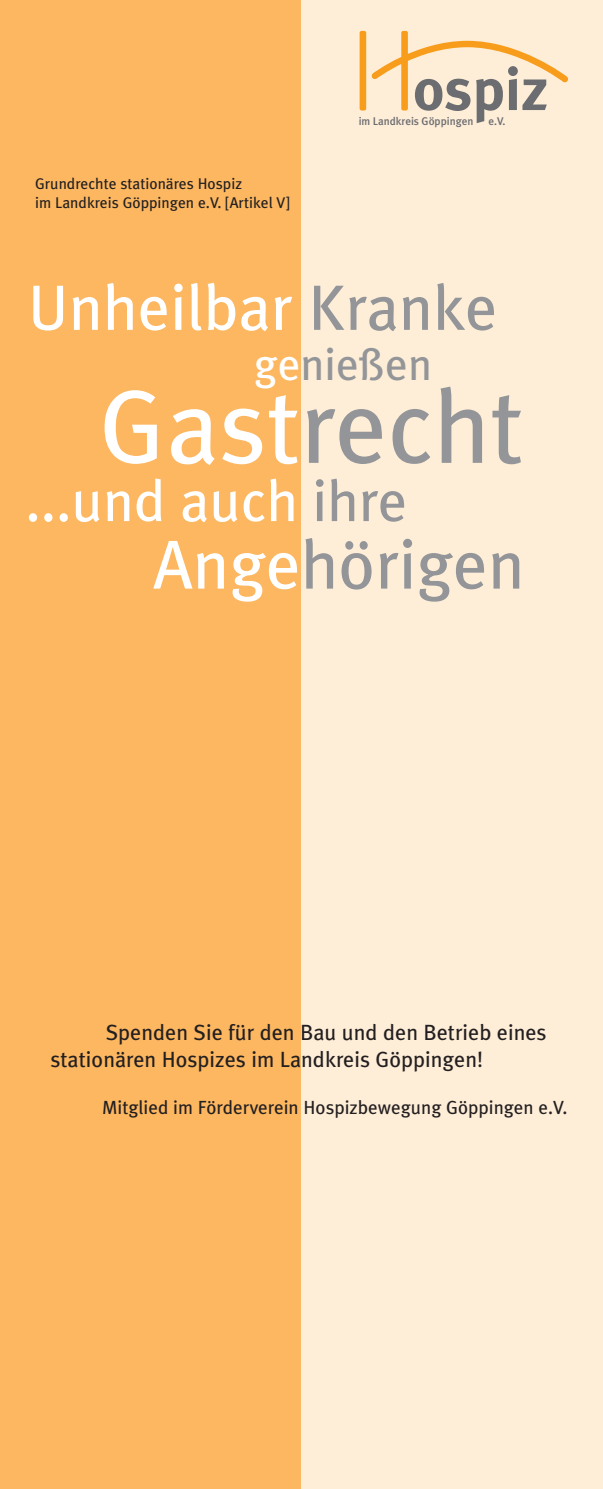
<style>
.page{position:relative;width:603px;height:1489px;background:#fff}
.page>*{position:absolute;margin:0;border:0;box-sizing:border-box;transform-origin:0 0}
.t1{font:104px "Meta Plus";color:#939598}
.t2{font:69px "Meta Plus";color:#939598}
.t3{font:64px "Meta Plus";color:#fff}
.t4{font:700 59.6px "Meta Plus";color:#6c6d70}
.t5{font:58px "Meta Plus";color:#fff}
.t6{font:45px "Meta Plus";color:#939598}
.t7{font:22px/26.4px "Meta Plus";color:#231f20}
.t8{font:19px "Meta Plus";color:#231f20}
.t9{font:15.5px/18.6px "Meta Plus";color:#231f20}
.t10{font:500 11.2px "Meta Plus";color:#6c6d70}
.s1{color:#939598}
.s2{color:#fff}
</style>
<div class="page">
<div style="left:301px;top:0;width:301px;height:1488px;background:#feeed8"></div>
<div style="left:0;top:0;width:301px;height:1488px;background:#fcb760"></div>
<div style="left:401px;top:31px;width:6px;height:79px;background:#f89c1c;border-radius:2px"></div>
<div style="left:359px;top:31px;width:7px;height:79px;background:#f89c1c;border-radius:2px"></div>
<svg style="left:371px;top:38px;width:197px;height:48px"></svg>
<p class="t9" style="left:35px;top:174px;width:256px">Grundrechte stationäres Hospiz<br>im Landkreis Göppingen e.V. [Artikel V]</p>
<h3 class="t4" style="left:413px;top:55px;width:136px">ospiz</h3>
<p class="t10" style="left:358px;top:115px;width:116px">im Landkreis Göppingen</p>
<p class="t10" style="left:488px;top:115px;width:19px">e.V.</p>
<h3 class="t3" style="left:28px;top:270px;width:471px">Unheilbar <span class="s1">Kranke</span></h3>
<h3 class="t6" style="left:254px;top:338px;width:180px"><span class="s2">ge</span>nießen</h3>
<h1 class="t1" style="left:99px;top:366px;width:426px"><span class="s2">Gast</span>recht</h1>
<h3 class="t5" style="left:25px;top:467px;width:383px">...und auch <span class="s1">ihre</span></h3>
<h2 class="t2" style="left:153px;top:524px;width:373px"><span class="s2">Ange</span>hörigen</h2>
<p class="t7" style="left:50px;top:1019px;width:497px;text-indent:55px">Spenden Sie für den Bau und den Betrieb eines stationären Hospizes im Landkreis Göppingen!</p>
<p class="t8" style="left:102px;top:1095px;width:466px">Mitglied im Förderverein Hospizbewegung Göppingen e.V.</p>
</div>
